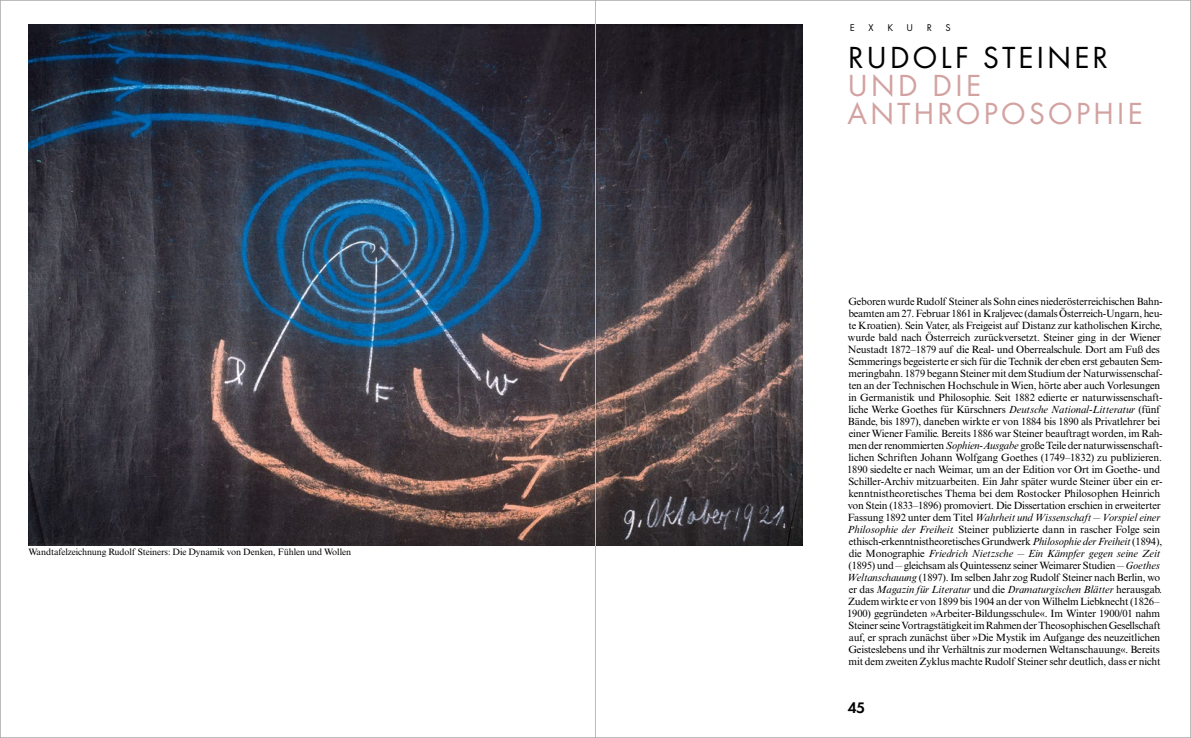
<style>
.page{position:relative;width:1191px;height:738px;background:#fff}
.page>*{position:absolute;margin:0;border:0;box-sizing:border-box;transform-origin:0 0}
.t1{font:28px/28px "Futura ND Book";letter-spacing:.1em;color:#d2a2a1}
.t2{font:28px "Futura ND Book";letter-spacing:.1em;color:#000}
.t3{font:14px "Futura ND Demibold";color:#000}
.t4{font:10.5px/12px "Times NRMT Pro";letter-spacing:-.015em;color:#000}
.t5{font:9.2px "Times NRMT Pro";letter-spacing:-.01em;color:#000}
.t6{font:9px "Futura ND Book";color:#000}
.s1{font-style:italic}
</style>
<div class="page">
<img style="left:28px;top:24px;width:774px;height:520px">
<hr style="left:595px;top:0;width:1px;height:737px;background:#bcbcbc">
<p class="t5" style="left:28px;top:546px;width:324px">Wandtafelzeichnung Rudolf Steiners: Die Dynamik von Denken, Fühlen und Wollen</p>
<p class="t6" style="left:850px;top:22px;width:6px">E</p>
<p class="t6" style="left:868px;top:22px;width:7px">X</p>
<p class="t6" style="left:887px;top:22px;width:7px">K</p>
<p class="t6" style="left:906px;top:22px;width:8px">U</p>
<p class="t6" style="left:926px;top:22px;width:7px">R</p>
<p class="t6" style="left:945px;top:22px;width:7px">S</p>
<h1 class="t2" style="left:848px;top:40px;width:262px">RUDOLF STEINER</h1>
<h1 class="t1" style="left:847px;top:72px;width:297px">UND DIE<br>ANTHROPOSOPHIE</h1>
<p class="t4" style="left:847px;top:295px;width:317px">Geboren wurde Rudolf Steiner als Sohn eines niederösterreichischen Bahn&shy;beamten am 27. Februar 1861 in Kraljevec (damals Österreich-Ungarn, heu&shy;te Kroatien). Sein Vater, als Freigeist auf Distanz zur katholischen Kirche, wurde bald nach Österreich zurückversetzt. Steiner ging in der Wiener Neustadt 1872–1879 auf die Real- und Oberrealschule. Dort am Fuß des Semmerings begeisterte er sich für die Technik der eben erst gebauten Sem&shy;meringbahn. 1879 begann Steiner mit dem Studium der Naturwissenschaf&shy;ten an der Technischen Hochschule in Wien, hörte aber auch Vorlesungen in Germanistik und Philosophie. Seit 1882 edierte er naturwissenschaft&shy;liche Werke Goethes für Kürschners <span class="s1">Deutsche National-Litteratur</span> (fünf Bände, bis 1897), daneben wirkte er von 1884 bis 1890 als Privatlehrer bei einer Wiener Familie. Bereits 1886 war Steiner beauftragt worden, im Rah&shy;men der renommierten <span class="s1">Sophien-Ausgabe</span> große Teile der naturwissenschaft&shy;lichen Schriften Johann Wolfgang Goethes (1749–1832) zu publizieren.<br>1890 siedelte er nach Weimar, um an der Edition vor Ort im Goethe- und Schiller-Archiv mitzuarbeiten. Ein Jahr später wurde Steiner über ein er&shy;kenntnistheoretisches Thema bei dem Rostocker Philosophen Heinrich von Stein (1833–1896) promoviert. Die Dissertation erschien in erweiterter Fassung 1892 unter dem Titel <span class="s1">Wahrheit und Wissenschaft – Vorspiel einer Philosophie der Freiheit.</span> Steiner publizierte dann in rascher Folge sein ethisch-erkenntnistheoretisches Grundwerk <span class="s1">Philosophie der Freiheit</span> (1894), die Monographie <span class="s1">Friedrich Nietzsche – Ein Kämpfer gegen seine Zeit </span>(1895) und – gleichsam als Quintessenz seiner Weimarer Studien – <span class="s1">Goethes Weltanschauung</span> (1897). Im selben Jahr zog Rudolf Steiner nach Berlin, wo er das <span class="s1">Magazin für Literatur</span> und die <span class="s1">Dramaturgischen Blätter</span> herausgab.<br>Zudem wirkte er von 1899 bis 1904 an der von Wilhelm Liebknecht (1826– 1900) gegründeten »Arbeiter-Bildungsschule«. Im Winter 1900/01 nahm Steiner seine Vortragstätigkeit im Rahmen der Theosophischen Gesellschaft auf, er sprach zunächst über »Die Mystik im Aufgange des neuzeitlichen Geisteslebens und ihr Verhältnis zur modernen Weltanschauung«. Bereits mit dem zweiten Zyklus machte Rudolf Steiner sehr deutlich, dass er nicht</p>
<h2 class="t3" style="left:847px;top:698px;width:19px">45</h2>
</div>
